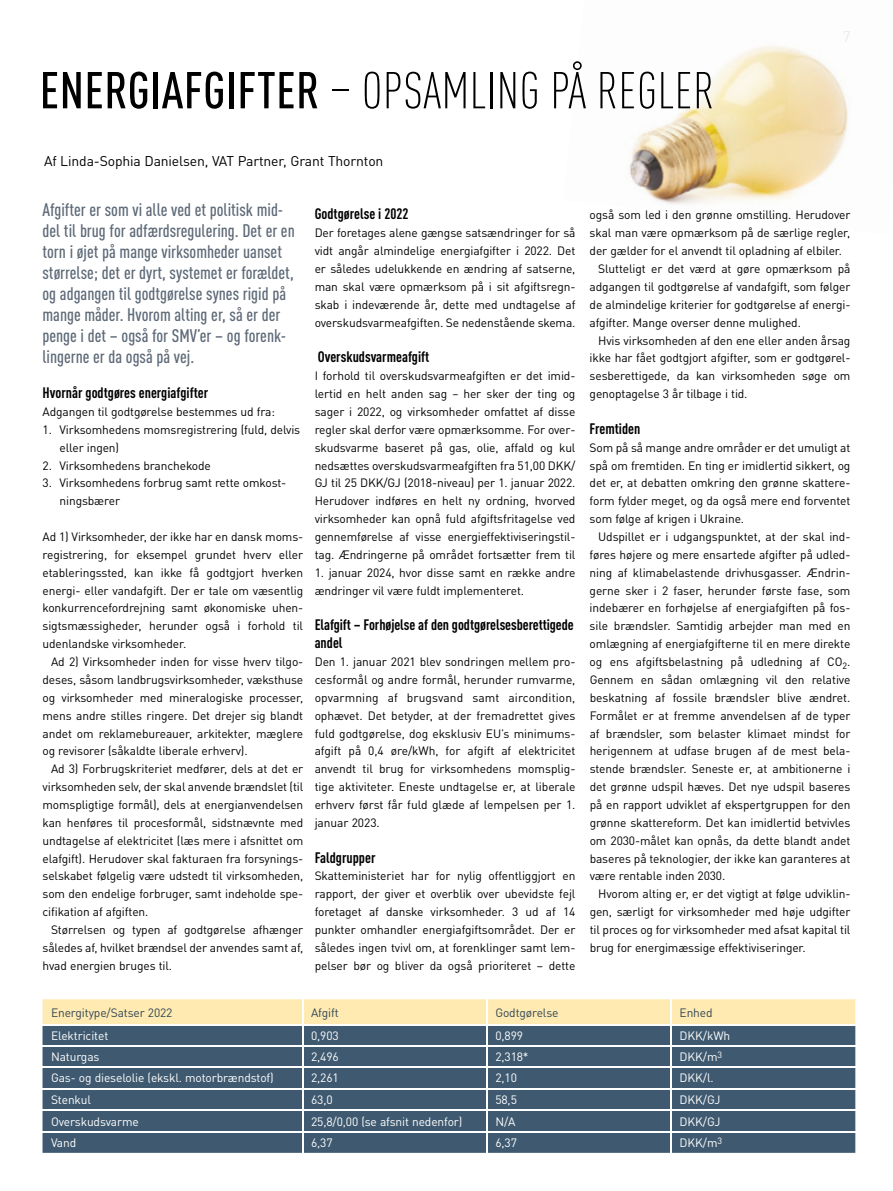
<style>
.page{position:relative;width:893px;height:1191px;background:#fff}
.page>*{position:absolute;margin:0;border:0;box-sizing:border-box;transform-origin:0 0}
.t1{font:300 condensed 51px "DINOT";letter-spacing:.01em;color:#000}
.t2{font:500 condensed 18px/21px "DINOT";color:#5d6977}
.t3{font:700 condensed 15px/18px "DINOT";color:#000}
.t4{font:13.95px "DINOT";letter-spacing:-.01em;color:#000}
.t5{font:12px/17.9px "DINOT";letter-spacing:-.01em;color:#000;text-align:justify}
.t6{font:12px "DINOT";letter-spacing:-.01em;color:#fff}
.t7{font:12px "DINOT";letter-spacing:-.01em;color:#314757}
.s1{font-weight:500}
.s2{font-style:italic}
</style>
<div class="page">
<img style="left:629px;top:46px;width:219px;height:159px">
<svg style="left:43px;top:999px;width:812px;height:153px;background:#6e7f86"></svg>
<hr style="left:487px;top:1130px;width:184px;height:2px;background:#fff">
<hr style="left:486px;top:1132px;width:2px;height:20px;background:#fff">
<hr style="left:671px;top:1130px;width:184px;height:2px;background:#fff">
<hr style="left:670px;top:1132px;width:2px;height:20px;background:#fff">
<h1 class="t1" style="left:40px;top:61px;width:676px"><span class="s1">ENERGIAFGIFTER</span> – OPSAMLING PÅ REGLER</h1>
<p class="t4" style="left:44px;top:152px;width:341px">Af Linda-Sophia Danielsen, VAT Partner, Grant Thornton</p>
<p class="t2" style="left:43px;top:199px;width:254px">Afgifter er som vi alle ved et politisk mid&shy;del til brug for adfærdsregulering. Det er en torn i øjet på mange virksomheder uanset størrelse; det er dyrt, systemet er forældet, og adgangen til godtgørelse synes rigid på mange måder. Hvorom alting er, så er der penge i det – også for SMV’er – og forenk&shy;lingerne er da også på vej.</p>
<p class="t3" style="left:43px;top:383px;width:167px">Hvornår godtgøres energiafgifter</p>
<p class="t5" style="left:43px;top:402px;width:234px">Adgangen til godtgørelse bestemmes ud fra:</p>
<p class="t5" style="left:60px;top:420px;width:242px;text-indent:-17px">1. Virksomhedens momsregistrering (fuld, delvis eller ingen)</p>
<p class="t5" style="left:43px;top:456px;width:170px">2. Virksomhedens branchekode</p>
<p class="t5" style="left:60px;top:474px;width:228px;text-indent:-17px">3. Virksomhedens forbrug samt rette omkost&shy;ningsbærer</p>
<p class="t5" style="left:43px;top:527px;width:262px">Ad 1) Virksomheder, der ikke har en dansk moms&shy;registrering, for eksempel grundet hverv eller etableringssted, kan ikke få godtgjort hverken energi- eller vandafgift. Der er tale om væsentlig konkurrencefordrejning samt økonomiske uhen&shy;sigtsmæssigheder, herunder også i forhold til udenlandske virksomheder.</p>
<p class="t5" style="left:43px;top:652px;width:262px;text-indent:9px">Ad 2) Virksomheder inden for visse hverv tilgo&shy;deses, såsom landbrugsvirksomheder, væksthuse og virksomheder med mineralogiske processer, mens andre stilles ringere. Det drejer sig blandt andet om reklamebureauer, arkitekter, mæglere og revisorer (såkaldte liberale erhverv).</p>
<p class="t5" style="left:43px;top:760px;width:262px;text-indent:9px">Ad 3) Forbrugskriteriet medfører, dels at det er virksomheden selv, der skal anvende brændslet (til momspligtige formål), dels at energianvendelsen kan henføres til procesformål, sidstnævnte med undtagelse af elektricitet (læs mere i afsnittet om elafgift). Herudover skal fakturaen fra forsynings&shy;selskabet følgelig være udstedt til virksomheden, som den endelige forbruger, samt indeholde spe&shy;cifikation af afgiften.</p>
<p class="t5" style="left:43px;top:920px;width:262px;text-indent:9px">Størrelsen og typen af godtgørelse afhænger således af, hvilket brændsel der anvendes samt af, hvad energien bruges til.</p>
<p class="t3" style="left:315px;top:205px;width:95px">Godtgørelse i 2022</p>
<p class="t5" style="left:315px;top:224px;width:262px">Der foretages alene gængse satsændringer for så vidt angår almindelige energiafgifter i 2022. Det er således udelukkende en ændring af satserne, man skal være opmærksom på i sit afgiftsregn&shy;skab i indeværende år, dette med undtagelse af overskudsvarmeafgiften. Se nedenstående skema.</p>
<p class="t3" style="left:318px;top:348px;width:113px">Overskudsvarmeafgift</p>
<p class="t5" style="left:315px;top:367px;width:262px">I forhold til overskudsvarmeafgiften er det imid&shy;lertid en helt anden sag <span class="s2">–</span> her sker der ting og sager i 2022, og virksomheder omfattet af disse regler skal derfor være opmærksomme. For over&shy;skudsvarme baseret på gas, olie, affald og kul nedsættes overskudsvarmeafgiften fra 51,00 DKK/ GJ til 25 DKK/GJ (2018-niveau) per 1. januar 2022.<br>Herudover indføres en helt ny ordning, hvorved virksomheder kan opnå fuld afgiftsfritagelse ved gennemførelse af visse energieffektiviseringstil&shy;tag. Ændringerne på området fortsætter frem til</p>
<p class="t5" style="left:315px;top:563px;width:262px">1. januar 2024, hvor disse samt en række andre ændringer vil være fuldt implementeret.</p>
<p class="t3" style="left:315px;top:616px;width:260px">Elafgift – Forhøjelse af den godtgørelsesberettigede andel</p>
<p class="t5" style="left:315px;top:652px;width:262px">Den 1. januar 2021 blev sondringen mellem pro&shy;cesformål og andre formål, herunder rumvarme, opvarmning af brugsvand samt aircondition, ophævet. Det betyder, at der fremadrettet gives fuld godtgørelse, dog eksklusiv EU’s minimums&shy;afgift på 0,4 øre/kWh, for afgift af elektricitet anvendt til brug for virksomhedens momsplig&shy;tige aktiviteter. Eneste undtagelse er, at liberale erhverv først får fuld glæde af lempelsen per 1. januar 2023.</p>
<p class="t3" style="left:315px;top:848px;width:62px">Faldgrupper</p>
<p class="t5" style="left:315px;top:867px;width:262px">Skatteministeriet har for nylig offentliggjort en rapport, der giver et overblik over ubevidste fejl foretaget af danske virksomheder. 3 ud af 14 punkter omhandler energiafgiftsområdet. Der er således ingen tvivl om, at forenklinger samt lem&shy;pelser bør og bliver da også prioriteret – dette</p>
<p class="t5" style="left:590px;top:206px;width:262px">også som led i den grønne omstilling. Herudover</p>
<p class="t5" style="left:590px;top:224px;width:262px">skal man være opmærksom på de særlige regler,</p>
<p class="t5" style="left:590px;top:242px;width:254px">der gælder for el anvendt til opladning af elbiler.</p>
<p class="t5" style="left:598px;top:259px;width:254px">Slutteligt er det værd at gøre opmærksom på</p>
<p class="t5" style="left:590px;top:277px;width:262px">adgangen til godtgørelse af vandafgift, som følger</p>
<p class="t5" style="left:590px;top:295px;width:262px">de almindelige kriterier for godtgørelse af energi-</p>
<p class="t5" style="left:590px;top:313px;width:213px">afgifter. Mange overser denne mulighed.</p>
<p class="t5" style="left:598px;top:331px;width:254px">Hvis virksomheden af den ene eller anden årsag</p>
<p class="t5" style="left:590px;top:349px;width:262px">ikke har fået godtgjort afgifter, som er godtgørel-</p>
<p class="t5" style="left:590px;top:367px;width:262px">sesberettigede, da kan virksomheden søge om</p>
<p class="t5" style="left:590px;top:384px;width:159px">genoptagelse 3 år tilbage i tid.</p>
<p class="t3" style="left:590px;top:419px;width:52px">Fremtiden</p>
<p class="t5" style="left:590px;top:438px;width:262px">Som på så mange andre områder er det umuligt at spå om fremtiden. En ting er imidlertid sikkert, og det er, at debatten omkring den grønne skattere&shy;form fylder meget, og da også mere end forventet som følge af krigen i Ukraine.</p>
<p class="t5" style="left:590px;top:527px;width:262px;text-indent:9px">Udspillet er i udgangspunktet, at der skal ind&shy;føres højere og mere ensartede afgifter på udled&shy;ning af klimabelastende drivhusgasser. Ændrin&shy;gerne sker i 2 faser, herunder første fase, som indebærer en forhøjelse af energiafgiften på fos&shy;sile brændsler. Samtidig arbejder man med en omlægning af energiafgifterne til en mere direkte og ens afgiftsbelastning på udledning af CO<sub>2</sub>.<br>Gennem en sådan omlægning vil den relative beskatning af fossile brændsler blive ændret.<br>Formålet er at fremme anvendelsen af de typer af brændsler, som belaster klimaet mindst for herigennem at udfase brugen af de mest bela&shy;stende brændsler. Seneste er, at ambitionerne i det grønne udspil hæves. Det nye udspil baseres på en rapport udviklet af ekspertgruppen for den grønne skattereform. Det kan imidlertid betvivles om 2030-målet kan opnås, da dette blandt andet baseres på teknologier, der ikke kan garanteres at være rentable inden 2030.</p>
<p class="t5" style="left:590px;top:885px;width:262px;text-indent:9px">Hvorom alting er, er det vigtigt at følge udviklin&shy;gen, særligt for virksomheder med høje udgifter til proces og for virksomheder med afsat kapital til brug for energimæssige effektiviseringer.</p>
<p class="t7" style="left:51px;top:1004px;width:123px">Energitype/Satser 2022</p>
<p class="t7" style="left:311px;top:1004px;width:29px">Afgift</p>
<p class="t7" style="left:495px;top:1004px;width:65px">Godtgørelse</p>
<p class="t7" style="left:680px;top:1004px;width:35px">Enhed</p>
<p class="t6" style="left:51px;top:1028px;width:59px">Elektricitet</p>
<p class="t6" style="left:311px;top:1028px;width:29px">0,903</p>
<p class="t6" style="left:495px;top:1028px;width:29px">0,899</p>
<p class="t6" style="left:680px;top:1028px;width:52px">DKK/kWh</p>
<p class="t6" style="left:51px;top:1049px;width:50px">Naturgas</p>
<p class="t6" style="left:311px;top:1049px;width:29px">2,496</p>
<p class="t6" style="left:495px;top:1049px;width:35px">2,318*</p>
<p class="t6" style="left:680px;top:1049px;width:44px">DKK/m<sup>3</sup></p>
<p class="t6" style="left:51px;top:1070px;width:224px">Gas- og dieselolie (ekskl. motorbrændstof)</p>
<p class="t6" style="left:311px;top:1070px;width:29px">2,261</p>
<p class="t6" style="left:495px;top:1070px;width:23px">2,10</p>
<p class="t6" style="left:680px;top:1070px;width:36px">DKK/l.</p>
<p class="t6" style="left:51px;top:1092px;width:42px">Stenkul</p>
<p class="t6" style="left:311px;top:1092px;width:23px">63,0</p>
<p class="t6" style="left:495px;top:1092px;width:23px">58,5</p>
<p class="t6" style="left:680px;top:1092px;width:42px">DKK/GJ</p>
<p class="t6" style="left:51px;top:1113px;width:89px">Overskudsvarme</p>
<p class="t6" style="left:311px;top:1113px;width:153px">25,8/0,00 (se afsnit nedenfor)</p>
<p class="t6" style="left:495px;top:1113px;width:22px">N/A</p>
<p class="t6" style="left:680px;top:1113px;width:42px">DKK/GJ</p>
<p class="t6" style="left:51px;top:1135px;width:27px">Vand</p>
<p class="t6" style="left:311px;top:1135px;width:23px">6,37</p>
<p class="t6" style="left:495px;top:1135px;width:23px">6,37</p>
<p class="t6" style="left:680px;top:1135px;width:44px">DKK/m<sup>3</sup></p>
</div>
